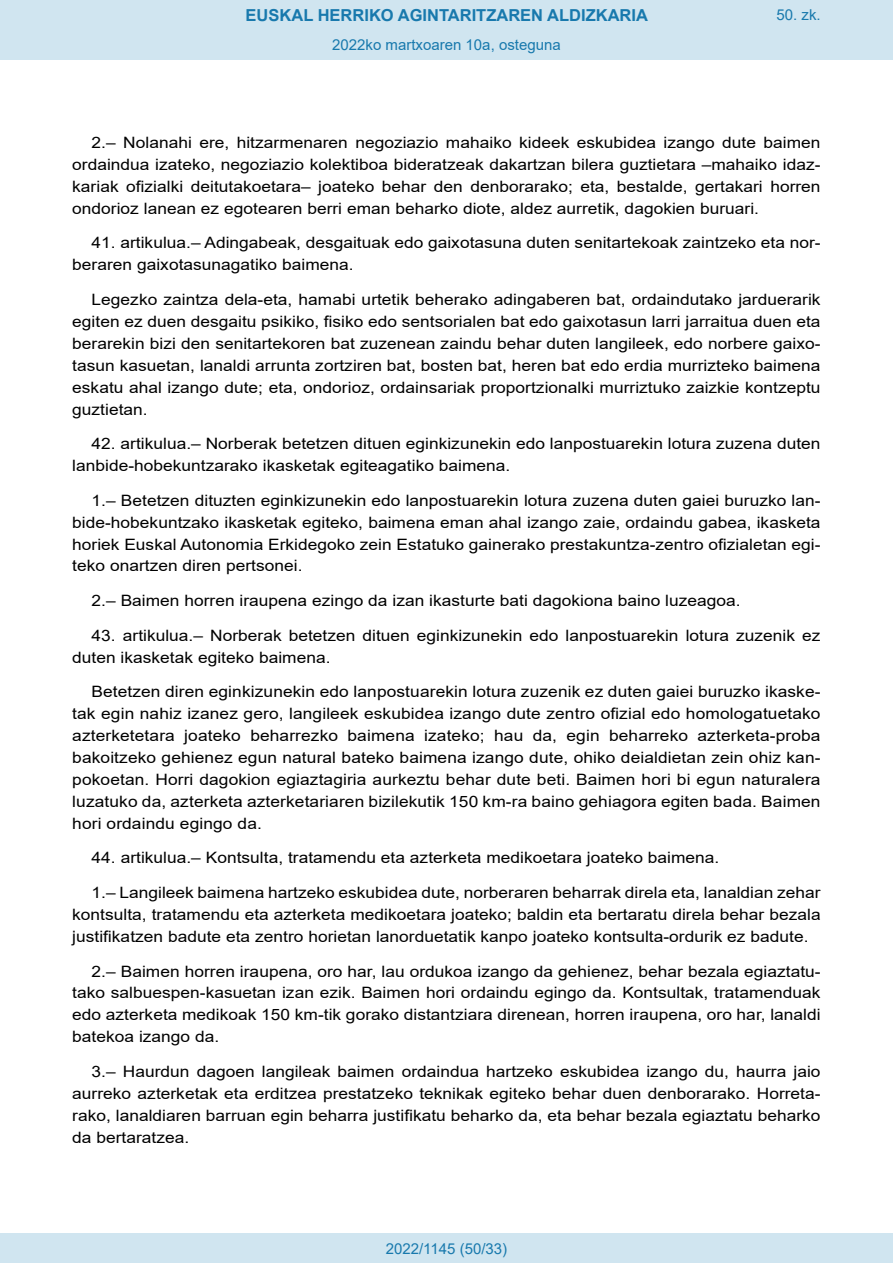
<style>
.page{position:relative;width:893px;height:1263px;background:#fff}
.page>*{position:absolute;margin:0;border:0;box-sizing:border-box;transform-origin:0 0}
.t1{font:700 16.5px "Arial";color:#1879ad}
.BOPVDetalle{font:15.6px/21.9px "Arial";color:#000;text-align:justify;scale:1.11 1}
.Paginacion_Centro{font:15px "Arial";color:#1879ad}
</style>
<div class="page">
<div style="left:0;top:0;width:893px;height:60px;background:#d0e5f0"></div>
<div style="left:0;top:1233px;width:893px;height:30px;background:#d0e5f0"></div>
<p class="t1" style="left:246px;top:3px;width:404px">EUSKAL HERRIKO AGINTARITZAREN ALDIZKARIA</p>
<p class="Paginacion_Centro" style="left:332px;top:35px;width:230px">2022ko martxoaren 10a, osteguna</p>
<p class="Paginacion_Centro" style="left:776px;top:5px;width:46px">50. zk.</p>
<p class="BOPVDetalle" style="left:72px;top:132px;width:676px;text-indent:19px">2.– Nolanahi ere, hitzarmenaren negoziazio mahaiko kideek eskubidea izango dute baimen ordaindua izateko, negoziazio kolektiboa bideratzeak dakartzan bilera guztietara –mahaiko idaz&shy;kariak ofizialki deitutakoetara– joateko behar den denborarako; eta, bestalde, gertakari horren ondorioz lanean ez egotearen berri eman beharko diote, aldez aurretik, dagokien buruari.</p>
<p class="BOPVDetalle" style="left:72px;top:232px;width:676px;text-indent:19px">41. artikulua.– Adingabeak, desgaituak edo gaixotasuna duten senitartekoak zaintzeko eta nor&shy;beraren gaixotasunagatiko baimena.</p>
<p class="BOPVDetalle" style="left:72px;top:288px;width:676px;text-indent:19px">Legezko zaintza dela-eta, hamabi urtetik beherako adingaberen bat, ordaindutako jarduerarik egiten ez duen desgaitu psikiko, fisiko edo sentsorialen bat edo gaixotasun larri jarraitua duen eta berarekin bizi den senitartekoren bat zuzenean zaindu behar duten langileek, edo norbere gaixo&shy;tasun kasuetan, lanaldi arrunta zortziren bat, bosten bat, heren bat edo erdia murrizteko baimena eskatu ahal izango dute; eta, ondorioz, ordainsariak proportzionalki murriztuko zaizkie kontzeptu guztietan.</p>
<p class="BOPVDetalle" style="left:72px;top:433px;width:676px;text-indent:19px">42. artikulua.– Norberak betetzen dituen eginkizunekin edo lanpostuarekin lotura zuzena duten lanbide-hobekuntzarako ikasketak egiteagatiko baimena.</p>
<p class="BOPVDetalle" style="left:72px;top:489px;width:676px;text-indent:19px">1.– Betetzen dituzten eginkizunekin edo lanpostuarekin lotura zuzena duten gaiei buruzko lan&shy;bide-hobekuntzako ikasketak egiteko, baimena eman ahal izango zaie, ordaindu gabea, ikasketa horiek Euskal Autonomia Erkidegoko zein Estatuko gainerako prestakuntza-zentro ofizialetan egi&shy;teko onartzen diren pertsonei.</p>
<p class="BOPVDetalle" style="left:92px;top:590px;width:586px">2.– Baimen horren iraupena ezingo da izan ikasturte bati dagokiona baino luzeagoa.</p>
<p class="BOPVDetalle" style="left:72px;top:624px;width:676px;text-indent:19px">43. artikulua.– Norberak betetzen dituen eginkizunekin edo lanpostuarekin lotura zuzenik ez duten ikasketak egiteko baimena.</p>
<p class="BOPVDetalle" style="left:72px;top:681px;width:676px;text-indent:19px">Betetzen diren eginkizunekin edo lanpostuarekin lotura zuzenik ez duten gaiei buruzko ikaske&shy;tak egin nahiz izanez gero, langileek eskubidea izango dute zentro ofizial edo homologatuetako azterketetara joateko beharrezko baimena izateko; hau da, egin beharreko azterketa-proba bakoitzeko gehienez egun natural bateko baimena izango dute, ohiko deialdietan zein ohiz kan&shy;pokoetan. Horri dagokion egiaztagiria aurkeztu behar dute beti. Baimen hori bi egun naturalera luzatuko da, azterketa azterketariaren bizilekutik 150 km-ra baino gehiagora egiten bada. Baimen hori ordaindu egingo da.</p>
<p class="BOPVDetalle" style="left:92px;top:847px;width:567px">44. artikulua.– Kontsulta, tratamendu eta azterketa medikoetara joateko baimena.</p>
<p class="BOPVDetalle" style="left:72px;top:881px;width:676px;text-indent:19px">1.– Langileek baimena hartzeko eskubidea dute, norberaren beharrak direla eta, lanaldian zehar kontsulta, tratamendu eta azterketa medikoetara joateko; baldin eta bertaratu direla behar bezala justifikatzen badute eta zentro horietan lanorduetatik kanpo joateko kontsulta-ordurik ez badute.</p>
<p class="BOPVDetalle" style="left:72px;top:960px;width:676px;text-indent:19px">2.– Baimen horren iraupena, oro har, lau ordukoa izango da gehienez, behar bezala egiaztatu&shy;tako salbuespen-kasuetan izan ezik. Baimen hori ordaindu egingo da. Kontsultak, tratamenduak edo azterketa medikoak 150 km-tik gorako distantziara direnean, horren iraupena, oro har, lanaldi batekoa izango da.</p>
<p class="BOPVDetalle" style="left:72px;top:1060px;width:676px;text-indent:19px">3.– Haurdun dagoen langileak baimen ordaindua hartzeko eskubidea izango du, haurra jaio aurreko azterketak eta erditzea prestatzeko teknikak egiteko behar duen denborarako. Horreta&shy;rako, lanaldiaren barruan egin beharra justifikatu beharko da, eta behar bezala egiaztatu beharko da bertaratzea.</p>
<p class="Paginacion_Centro" style="left:386px;top:1238px;width:123px">2022/1145 (50/33)</p>
</div>
